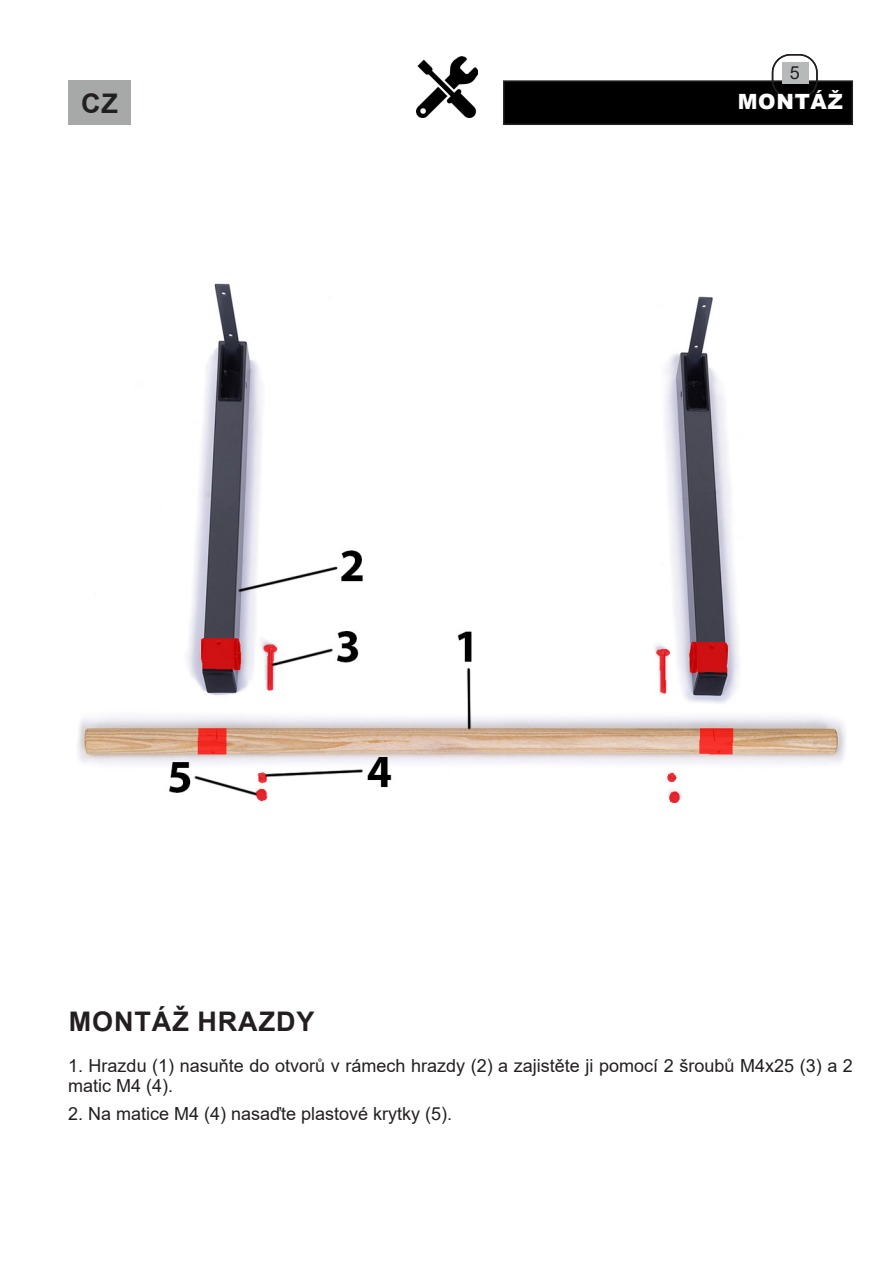
<style>
.page{position:relative;width:893px;height:1263px;background:#fff}
.page>*{position:absolute;margin:0;border:0;box-sizing:border-box;transform-origin:0 0}
.t1{font:700 27px "Arial";letter-spacing:.035em;color:#231f20}
.t2{font:900 21px "Arial";letter-spacing:.035em;color:#fff}
.Ztucneni{font:18px/19.5px "Arial";color:#231f20}
</style>
<div class="page">
<div style="left:504px;top:81px;width:348px;height:43px;background:#000"></div>
<div style="left:503px;top:80px;width:350px;height:45px;border:2px solid #231f20"></div>
<div style="left:782px;top:62px;width:26px;height:21px;background:#b7baba"></div>
<div style="left:772px;top:54px;width:46px;height:45px;border:2px solid #231f20;border-radius:18px"></div>
<div style="left:68px;top:80px;width:63px;height:45px;background:#a7a9a9"></div>
<img style="left:417px;top:57px;width:61px;height:61px">
<img style="left:78px;top:283px;width:768px;height:521px">
<p class="Ztucneni" style="left:790px;top:62px;width:12px">5</p>
<p class="t1" style="left:81px;top:84px;width:38px">CZ</p>
<p class="t2" style="left:738px;top:87px;width:107px">MONTÁŽ</p>
<p class="t1" style="left:69px;top:1002px;width:247px">MONTÁŽ HRAZDY</p>
<p class="Ztucneni" style="left:68px;top:1056px;width:786px">1. Hrazdu (1) nasuňte do otvorů v rámech hrazdy (2) a zajistěte ji pomocí 2 šroubů M4x25 (3) a 2 matic M4 (4).</p>
<p class="Ztucneni" style="left:68px;top:1103px;width:386px">2. Na matice M4 (4) nasaďte plastové krytky (5).</p>
</div>
